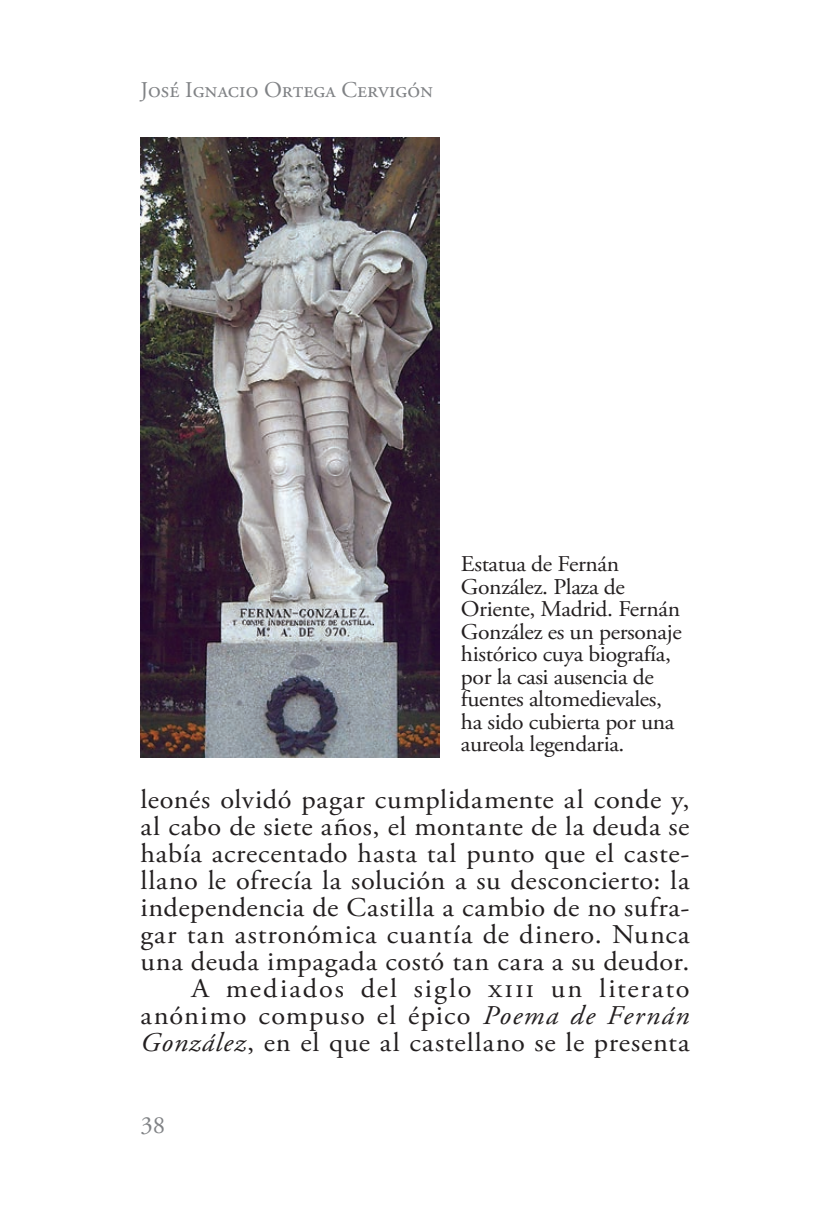
<style>
.page{position:relative;width:830px;height:1212px;background:#fff}
.page>*{position:absolute;margin:0;border:0;box-sizing:border-box;transform-origin:0 0}
.t1{font:27px/27px "Adobe Garamond Pro";letter-spacing:.025em;color:#231f20;text-align:right;scale:1.05 1}
.t2{font:24.75px "Adobe Garamond Pro";color:#808285}
.t3{font:22.5px/22.5px "Adobe Garamond Pro";letter-spacing:-.015em;color:#231f20;scale:1.05 1}
.t4{font:22.5px "Adobe Garamond Pro";color:#808285}
.s1{font-style:italic}
</style>
<div class="page">
<img style="left:140px;top:137px;width:299px;height:620px">
<p class="t4" style="left:140px;top:77px;width:294px">José Ignacio Ortega Cervigón</p>
<p class="t3" style="left:460px;top:554px;width:212px">Estatua de Fernán<br>González. Plaza de<br>Oriente, Madrid. Fernán<br>González es un personaje histórico cuya biografía, por la casi ausencia de fuentes altomedievales, ha sido cubierta por una aureola legendaria.</p>
<p class="t1" style="left:140px;top:787px;width:524px">leonés olvidó pagar cumplidamente al conde y, al cabo de siete años, el montante de la deuda se había acrecentado hasta tal punto que el caste&shy;llano le ofrecía la solución a su desconcierto: la independencia de Castilla a cambio de no sufra&shy;gar tan astronómica cuantía de dinero. Nunca una deuda impagada costó tan cara a su deudor.<br>A mediados del siglo xiii un literato anónimo compuso el épico <span class="s1">Poema de Fernán González</span>, en el que al castellano se le presenta</p>
<p class="t2" style="left:140px;top:1110px;width:26px">38</p>
</div>
